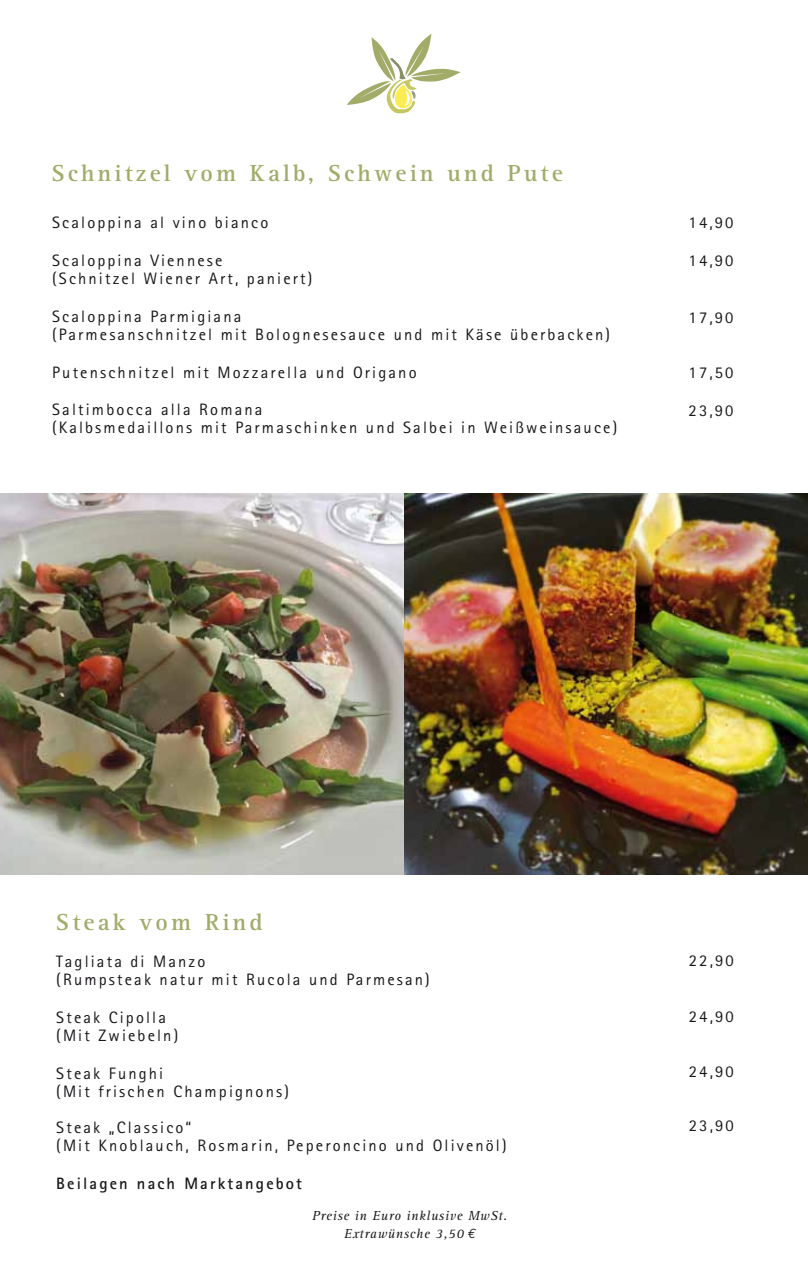
<style>
.page{position:relative;width:808px;height:1263px;background:#fff}
.page>*{position:absolute;margin:0;border:0;box-sizing:border-box;transform-origin:0 0}
.t1{font:700 24px "Rotis Serif";letter-spacing:.13em;color:#a3ab69}
.t2{font:16.5px/18px "Rotis Sans Serif";letter-spacing:.13em;color:#1a171b}
.t3{font:700 16.5px "Rotis Sans Serif";letter-spacing:.13em;color:#1a171b}
.t4{font:italic 13.5px/17.9px "Rotis Serif";letter-spacing:.05em;color:#1a171b;text-align:center}
.s1{font-family:"Euro Mono"}
</style>
<div class="page">
<img style="left:0;top:494px;width:808px;height:380px">
<svg style="left:347px;top:34px;width:114px;height:79px"></svg>
<h1 class="t1" style="left:51px;top:159px;width:513px">Schnitzel vom Kalb, Schwein und Pute</h1>
<p class="t2" style="left:52px;top:213px;width:218px">Scaloppina al vino bianco</p>
<p class="t2" style="left:52px;top:251px;width:262px">Scaloppina Viennese<br>(Schnitzel Wiener Art, paniert)</p>
<p class="t2" style="left:52px;top:307px;width:559px">Scaloppina Parmigiana<br>(Parmesanschnitzel mit Bolognesesauce und mit Käse überbacken)</p>
<p class="t2" style="left:52px;top:363px;width:366px">Putenschnitzel mit Mozzarella und Origano</p>
<p class="t2" style="left:52px;top:401px;width:566px">Saltimbocca alla Romana<br>(Kalbsmedaillons mit Parmaschinken und Salbei in Weißweinsauce)</p>
<p class="t2" style="left:689px;top:213px;width:46px">14,90</p>
<p class="t2" style="left:689px;top:251px;width:46px">14,90</p>
<p class="t2" style="left:689px;top:309px;width:46px">17,90</p>
<p class="t2" style="left:689px;top:363px;width:46px">17,50</p>
<p class="t2" style="left:689px;top:401px;width:46px">23,90</p>
<h1 class="t1" style="left:56px;top:908px;width:208px">Steak vom Rind</h1>
<p class="t2" style="left:56px;top:952px;width:375px">Tagliata di Manzo<br>(Rumpsteak natur mit Rucola und Parmesan)</p>
<p class="t2" style="left:56px;top:1008px;width:123px">Steak Cipolla (Mit Zwiebeln)</p>
<p class="t2" style="left:56px;top:1064px;width:234px">Steak Funghi<br>(Mit frischen Champignons)</p>
<p class="t2" style="left:56px;top:1118px;width:452px">Steak „Classico“<br>(Mit Knoblauch, Rosmarin, Peperoncino und Olivenöl)</p>
<p class="t3" style="left:56px;top:1173px;width:247px">Beilagen nach Marktangebot</p>
<p class="t4" style="left:312px;top:1207px;width:197px">Preise in Euro inklusive MwSt.<br>Extrawünsche 3,50 <span class="s1">€</span></p>
<p class="t2" style="left:689px;top:951px;width:46px">22,90</p>
<p class="t2" style="left:689px;top:1007px;width:46px">24,90</p>
<p class="t2" style="left:689px;top:1063px;width:46px">24,90</p>
<p class="t2" style="left:689px;top:1117px;width:46px">23,90</p>
</div>
